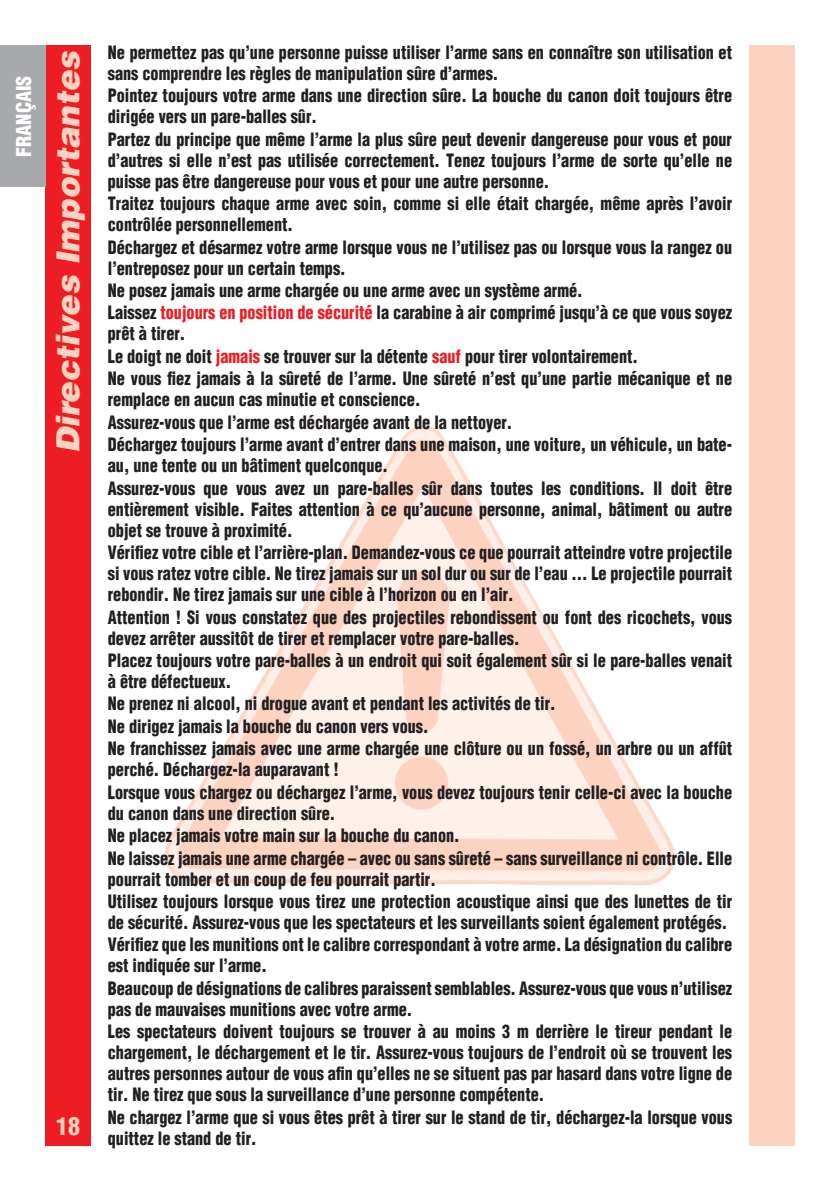
<style>
.page{position:relative;width:840px;height:1191px;background:#fff}
.page>*{position:absolute;margin:0;border:0;box-sizing:border-box;transform-origin:0 0}
.t1{font:italic 900 32px "Helvetica LT";color:#fcd2c0}
.t2{font:900 condensed 24px "Helvetica LT";color:#fcd2c0}
.t3{font:900 condensed 20px "Helvetica LT";color:#fff}
.t4{font:900 condensed 18px/21.8px "Helvetica LT";color:#231f20;scale:.9 1}
.s1{color:#ee1d23}
</style>
<div class="page">
<div style="left:45px;top:45px;width:46px;height:1100px;background:#ee1d23"></div>
<img style="left:165px;top:426px;width:510px;height:460px">
<div style="left:748px;top:45px;width:46px;height:1100px;background:#fcd2c0"></div>
<div style="left:0;top:45px;width:45px;height:142px;background:#a8a9ad"></div>
<p class="t3" style="left:12px;top:157px;width:83px;rotate:-90deg">FRANÇAIS</p>
<h1 class="t1" style="left:56px;top:453px;width:404px;rotate:-90deg">Directives Importantes</h1>
<h2 class="t2" style="left:56px;top:1112px;width:26px">18</h2>
<p class="t4" style="left:108px;top:41px;width:695px">Ne permettez pas qu’une personne puisse utiliser l’arme sans en connaître son utilisation et sans comprendre les règles de manipulation sûre d’armes.<br>Pointez toujours votre arme dans une direction sûre. La bouche du canon doit toujours être dirigée vers un pare-balles sûr.<br>Partez du principe que même l’arme la plus sûre peut devenir dangereuse pour vous et pour d’autres si elle n’est pas utilisée correctement. Tenez toujours l’arme de sorte qu’elle ne puisse pas être dangereuse pour vous et pour une autre personne.<br>Traitez toujours chaque arme avec soin, comme si elle était chargée, même après l’avoir contrôlée personnellement.<br>Déchargez et désarmez votre arme lorsque vous ne l’utilisez pas ou lorsque vous la rangez ou l’entreposez pour un certain temps.<br>Ne posez jamais une arme chargée ou une arme avec un système armé.<br>Laissez <span class="s1">toujours en position de sécurité</span> la carabine à air comprimé jusqu’à ce que vous soyez prêt à tirer.<br>Le doigt ne doit <span class="s1">jamais</span> se trouver sur la détente <span class="s1">sauf</span> pour tirer volontairement.<br>Ne vous fiez jamais à la sûreté de l’arme. Une sûreté n’est qu’une partie mécanique et ne remplace en aucun cas minutie et conscience.<br>Assurez-vous que l’arme est déchargée avant de la nettoyer.<br>Déchargez toujours l’arme avant d’entrer dans une maison, une voiture, un véhicule, un bate&shy;au, une tente ou un bâtiment quelconque.<br>Assurez-vous que vous avez un pare-balles sûr dans toutes les conditions. Il doit être entièrement visible. Faites attention à ce qu’aucune personne, animal, bâtiment ou autre objet se trouve à proximité.<br>Vérifiez votre cible et l’arrière-plan. Demandez-vous ce que pourrait atteindre votre projectile si vous ratez votre cible. Ne tirez jamais sur un sol dur ou sur de l’eau ... Le projectile pourrait rebondir. Ne tirez jamais sur une cible à l’horizon ou en l’air.<br>Attention ! Si vous constatez que des projectiles rebondissent ou font des ricochets, vous devez arrêter aussitôt de tirer et remplacer votre pare-balles.<br>Placez toujours votre pare-balles à un endroit qui soit également sûr si le pare-balles venait à être défectueux.<br>Ne prenez ni alcool, ni drogue avant et pendant les activités de tir.<br>Ne dirigez jamais la bouche du canon vers vous.<br>Ne franchissez jamais avec une arme chargée une clôture ou un fossé, un arbre ou un affût perché. Déchargez-la auparavant !<br>Lorsque vous chargez ou déchargez l’arme, vous devez toujours tenir celle-ci avec la bouche du canon dans une direction sûre.<br>Ne placez jamais votre main sur la bouche du canon.<br>Ne laissez jamais une arme chargée – avec ou sans sûreté – sans surveillance ni contrôle. Elle pourrait tomber et un coup de feu pourrait partir.<br>Utilisez toujours lorsque vous tirez une protection acoustique ainsi que des lunettes de tir de sécurité. Assurez-vous que les spectateurs et les surveillants soient également protégés.<br>Vérifiez que les munitions ont le calibre correspondant à votre arme. La désignation du calibre est indiquée sur l’arme.<br>Beaucoup de désignations de calibres paraissent semblables. Assurez-vous que vous n’utilisez pas de mauvaises munitions avec votre arme.<br>Les spectateurs doivent toujours se trouver à au moins 3 m derrière le tireur pendant le chargement, le déchargement et le tir. Assurez-vous toujours de l’endroit où se trouvent les autres personnes autour de vous afin qu’elles ne se situent pas par hasard dans votre ligne de tir. Ne tirez que sous la surveillance d’une personne compétente.<br>Ne chargez l’arme que si vous êtes prêt à tirer sur le stand de tir, déchargez-la lorsque vous quittez le stand de tir.</p>
</div>
